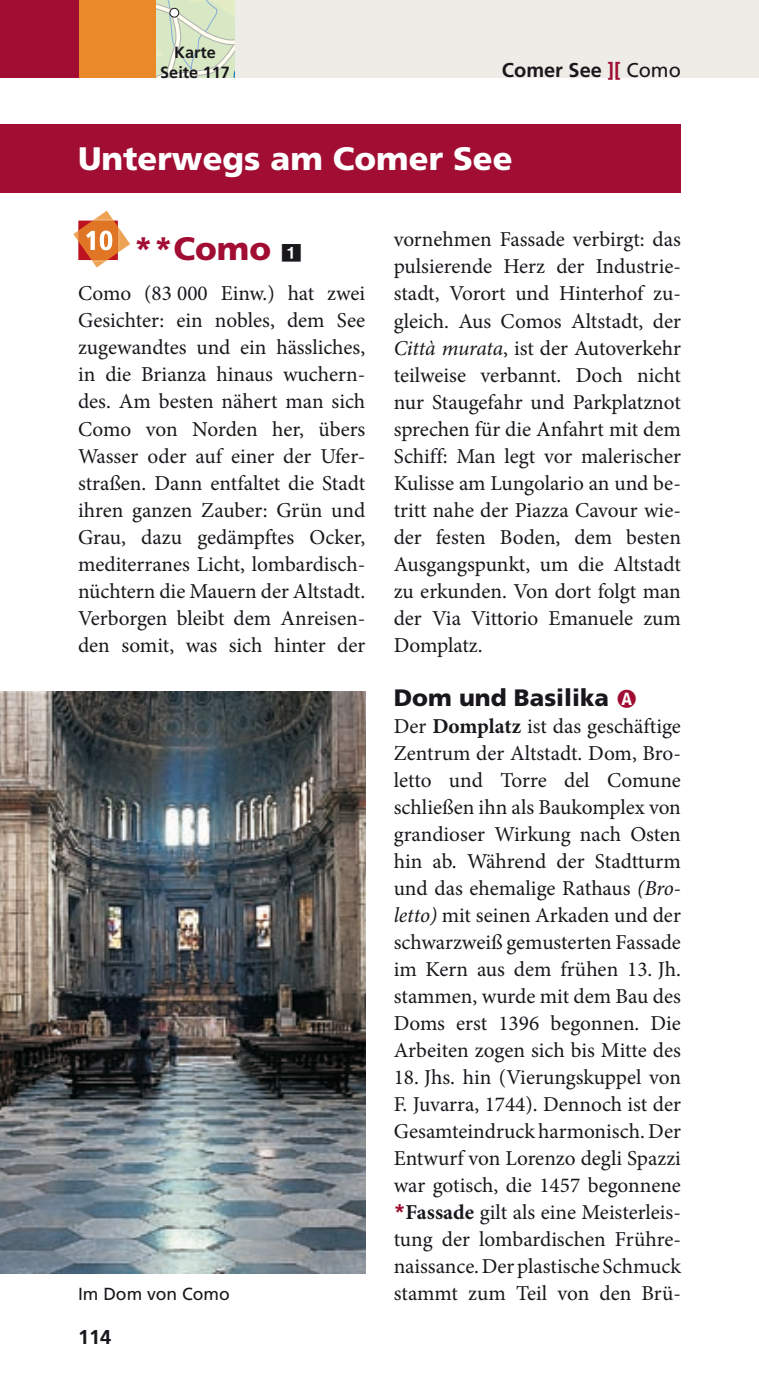
<style>
.page{position:relative;width:759px;height:1375px;background:#fff}
.page>*{position:absolute;margin:0;border:0;box-sizing:border-box;transform-origin:0 0}
.t1{font:900 32.5px "Frutiger LT Pro";color:#fff}
.t2{font:900 32.5px "Frutiger LT Pro";color:#a10d33}
.t3{font:900 23.75px "Frutiger LT Pro";color:#1a171c}
.t4{font:21.25px/27px "Minion Pro";color:#1a171c;text-align:justify}
.t5{font:700 20px "Frutiger LT Pro";color:#1a171c}
.t6{font:17.5px "Frutiger LT Pro";color:#1a171c}
.t7{font:700 16.25px/19.8px "Frutiger LT Pro";color:#1a171c;text-align:center}
.s1{color:#a10d33}
.s2{font-weight:400}
.s3{font-style:italic}
.s4{font-weight:700}
.s5{font-family:"Frutiger LT Pro";font-weight:700;color:#a10d33}
</style>
<div class="page">
<div style="left:0;top:0;width:758px;height:78px;background:#edece7"></div>
<div style="left:0;top:0;width:156px;height:78px;background:#e98929"></div>
<div style="left:0;top:0;width:78px;height:78px;background:#a10d33"></div>
<svg style="left:156px;top:0;width:78px;height:78px;background:#d8e5c8"></svg>
<div style="left:170px;top:8px;width:9px;height:9px;background:#fff;border-radius:50%"></div>
<div style="left:169px;top:8px;width:10px;height:10px;border:1px solid #1a171c;border-radius:50%"></div>
<svg style="left:73px;top:211px;width:57px;height:56px"></svg>
<img style="left:0;top:691px;width:365px;height:582px">
<div style="left:0;top:124px;width:680px;height:68px;background:#a10d33"></div>
<p class="t7" style="left:160px;top:43px;width:71px">Karte<br>Seite 117</p>
<p class="t5" style="left:501px;top:58px;width:180px">Comer See <span class="s1">][</span> <span class="s2">Como</span></p>
<p class="t1" style="left:78px;top:139px;width:436px">Unterwegs am Comer See</p>
<p class="t2" style="left:134px;top:229px;width:139px">**Como</p>
<p class="t4" style="left:78px;top:280px;width:289px">Como (83 000 Einw.) hat zwei Gesichter: ein nobles, dem See zugewandtes und ein hässliches, in die Brianza hinaus wuchern&shy;des. Am besten nähert man sich Como von Norden her, übers Wasser oder auf einer der Ufer&shy;straßen. Dann entfaltet die Stadt ihren ganzen Zauber: Grün und Grau, dazu gedämpftes Ocker, mediterranes Licht, lombardisch&shy;nüchtern die Mauern der Altstadt.<br>Verborgen bleibt dem Anreisen&shy;den somit, was sich hinter der</p>
<p class="t6" style="left:78px;top:1284px;width:153px">Im Dom von Como</p>
<p class="t5" style="left:78px;top:1325px;width:35px">114</p>
<p class="t4" style="left:393px;top:226px;width:289px">vornehmen Fassade verbirgt: das pulsierende Herz der Industrie&shy;stadt, Vorort und Hinterhof zu&shy;gleich. Aus Comos Altstadt, der <span class="s3">Città murata</span>, ist der Autoverkehr teilweise verbannt. Doch nicht nur Staugefahr und Parkplatznot sprechen für die Anfahrt mit dem Schiff: Man legt vor malerischer Kulisse am Lungolario an und be&shy;tritt nahe der Piazza Cavour wie&shy;der festen Boden, dem besten Ausgangspunkt, um die Altstadt zu erkunden. Von dort folgt man der Via Vittorio Emanuele zum Domplatz.</p>
<p class="t3" style="left:393px;top:683px;width:217px">Dom und Basilika</p>
<p class="t4" style="left:393px;top:712px;width:289px">Der <span class="s4">Domplatz</span> ist das geschäftige Zentrum der Altstadt. Dom, Bro&shy;letto und Torre del Comune schließen ihn als Baukomplex von grandioser Wirkung nach Osten hin ab. Während der Stadtturm und das ehemalige Rathaus <span class="s3">(Bro&shy;letto)</span> mit seinen Arkaden und der schwarzweiß gemusterten Fassade im Kern aus dem frühen 13. Jh. stammen, wurde mit dem Bau des Doms erst 1396 begonnen. Die Arbeiten zogen sich bis Mitte des</p>
<p class="t4" style="left:393px;top:1064px;width:289px">18. Jhs. hin (Vierungskuppel von F. Juvarra, 1744). Dennoch ist der Gesamteindruck harmonisch. Der Entwurf von Lorenzo degli Spazzi war gotisch, die 1457 begonnene <span class="s5">*</span><span class="s4">Fassade</span> gilt als eine Meisterleis&shy;tung der lombardischen Frühre&shy;naissance. Der plastische Schmuck stammt zum Teil von den Brü-</p>
</div>
